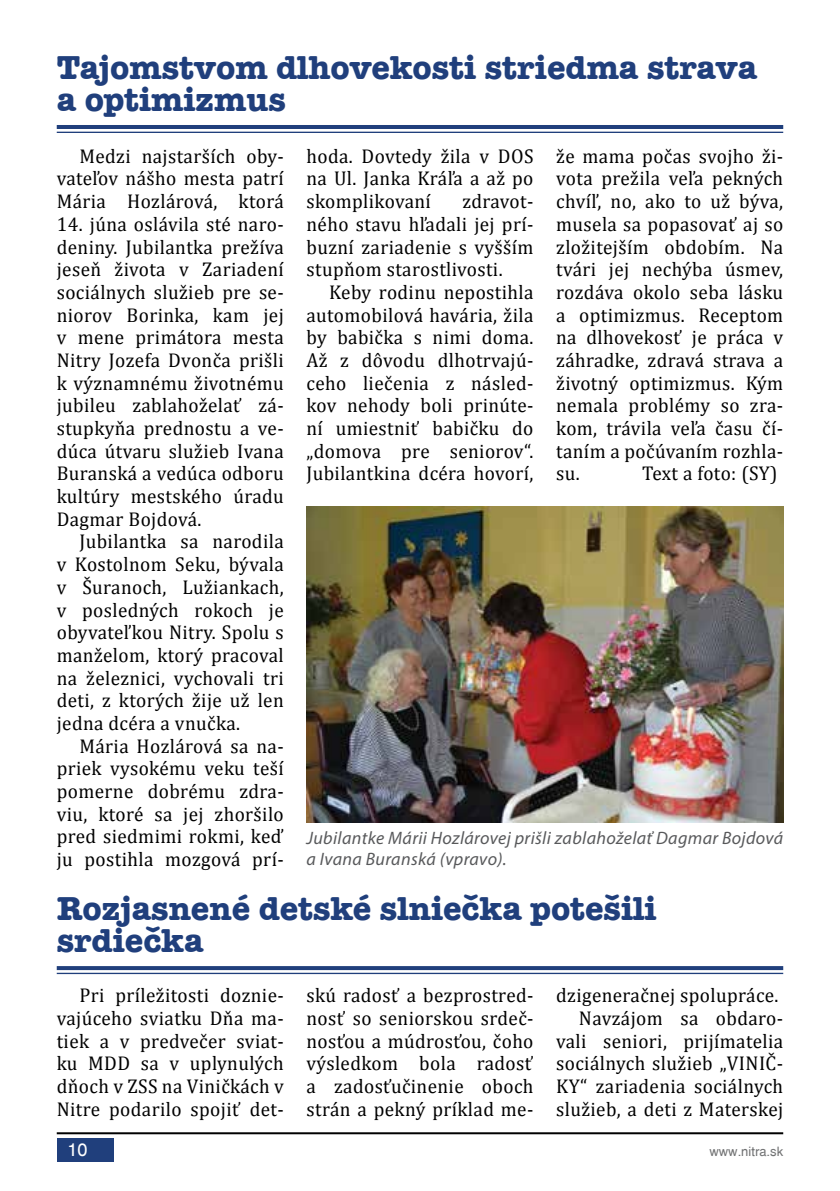
<style>
.page{position:relative;width:840px;height:1191px;background:#fff}
.page>*{position:absolute;margin:0;border:0;box-sizing:border-box;transform-origin:0 0}
.t1{font:700 34px/32px "American Typ Itc D";color:#203f7c}
.t2{font:20px/22.6px "Cambria";letter-spacing:.02em;color:#000;text-align:justify;scale:.96 1}
.t3{font:italic 18px/21.6px "Myriad Pro";letter-spacing:.02em;color:#58595b}
.t4{font:18px "Switzerland";color:#fff}
.t5{font:13px "Switzerland";color:#707172}
</style>
<div class="page">
<hr style="left:57px;top:1132px;width:725px;height:2px;background:#000">
<div style="left:57px;top:1138px;width:56px;height:23px;background:#203f7c"></div>
<hr style="left:57px;top:125px;width:725px;height:4px;background:#203f7c">
<hr style="left:57px;top:132px;width:725px;height:1px;background:#203f7c">
<svg style="left:57px;top:966px;width:725px;height:4px;fill:#203f7c"></svg>
<hr style="left:57px;top:972px;width:725px;height:2px;background:#203f7c">
<img style="left:306px;top:506px;width:476px;height:316px">
<h1 class="t1" style="left:57px;top:52px;width:701px">Tajomstvom dlhovekosti striedma strava a optimizmus</h1>
<p class="t2" style="left:57px;top:145px;width:238px;text-indent:23px">Medzi najstarších oby&shy;vateľov nášho mesta patrí Mária Hozlárová, ktorá</p>
<p class="t2" style="left:57px;top:213px;width:238px">14. júna oslávila sté naro&shy;deniny. Jubilantka prežíva jeseň života v Zariadení sociálnych služieb pre se&shy;niorov Borinka, kam jej v mene primátora mesta Nitry Jozefa Dvonča prišli k významnému životnému jubileu zablahoželať zá&shy;stupkyňa prednostu a ve&shy;dúca útvaru služieb Ivana Buranská a vedúca odboru kultúry mestského úradu Dagmar Bojdová.</p>
<p class="t2" style="left:57px;top:530px;width:238px;text-indent:23px">Jubilantka sa narodila v Kostolnom Seku, bývala v Šuranoch, Lužiankach, v posledných rokoch je obyvateľkou Nitry. Spolu s manželom, ktorý pracoval na železnici, vychovali tri deti, z ktorých žije už len jedna dcéra a vnučka.</p>
<p class="t2" style="left:57px;top:734px;width:238px;text-indent:23px">Mária Hozlárová sa na&shy;priek vysokému veku teší pomerne dobrému zdra&shy;viu, ktoré sa jej zhoršilo pred siedmimi rokmi, keď ju postihla mozgová prí-</p>
<p class="t2" style="left:306px;top:145px;width:238px">hoda. Dovtedy žila v DOS na Ul. Janka Kráľa a až po skomplikovaní</p>
<p class="t2" style="left:306px;top:190px;width:238px;text-indent:156px">zdravot&shy;ného stavu hľadali jej prí&shy;buzní zariadenie s vyšším stupňom starostlivosti.</p>
<p class="t2" style="left:306px;top:281px;width:238px;text-indent:23px">Keby rodinu nepostihla automobilová havária, žila by babička s nimi doma.<br>Až z dôvodu dlhotrvajú&shy;ceho liečenia z násled&shy;kov nehody boli prinúte&shy;ní umiestniť babičku do „domova pre seniorov“.<br>Jubilantkina dcéra hovorí,</p>
<p class="t2" style="left:556px;top:145px;width:238px">že mama počas svojho ži&shy;vota prežila veľa pekných chvíľ, no, ako to už býva, musela sa popasovať aj so zložitejším obdobím. Na tvári jej nechýba úsmev, rozdáva okolo seba lásku a optimizmus. Receptom na dlhovekosť je práca v záhradke, zdravá strava a životný optimizmus. Kým nemala problémy so zra&shy;kom, trávila veľa času čí&shy;taním a počúvaním rozhla&shy;su.</p>
<p class="t2" style="left:641px;top:462px;width:142px">Text a foto: (SY)</p>
<p class="t3" style="left:306px;top:826px;width:478px">Jubilantke Márii Hozlárovej prišli zablahoželať Dagmar Bojdová a Ivana Buranská (vpravo).</p>
<h1 class="t1" style="left:57px;top:893px;width:601px">Rozjasnené detské slniečka potešili srdiečka</h1>
<p class="t2" style="left:57px;top:984px;width:238px;text-indent:23px">Pri príležitosti doznie&shy;vajúceho sviatku Dňa ma&shy;tiek a v predvečer sviat&shy;ku MDD sa v uplynulých dňoch v ZSS na Viničkách v Nitre podarilo spojiť det-</p>
<p class="t2" style="left:306px;top:984px;width:238px">skú radosť a bezprostred&shy;nosť so seniorskou srdeč&shy;nosťou a múdrosťou, čoho výsledkom bola radosť a zadosťučinenie oboch strán a pekný príklad me-</p>
<p class="t2" style="left:556px;top:984px;width:238px;text-align:right">dzigeneračnej spolupráce.<br>Navzájom sa obdaro&shy;vali seniori, prijímatelia sociálnych služieb „VINIČ-<br>KY“ zariadenia sociálnych služieb, a deti z Materskej</p>
<p class="t4" style="left:67px;top:1139px;width:22px">10</p>
<p class="t5" style="left:709px;top:1143px;width:75px">www.nitra.sk</p>
</div>
